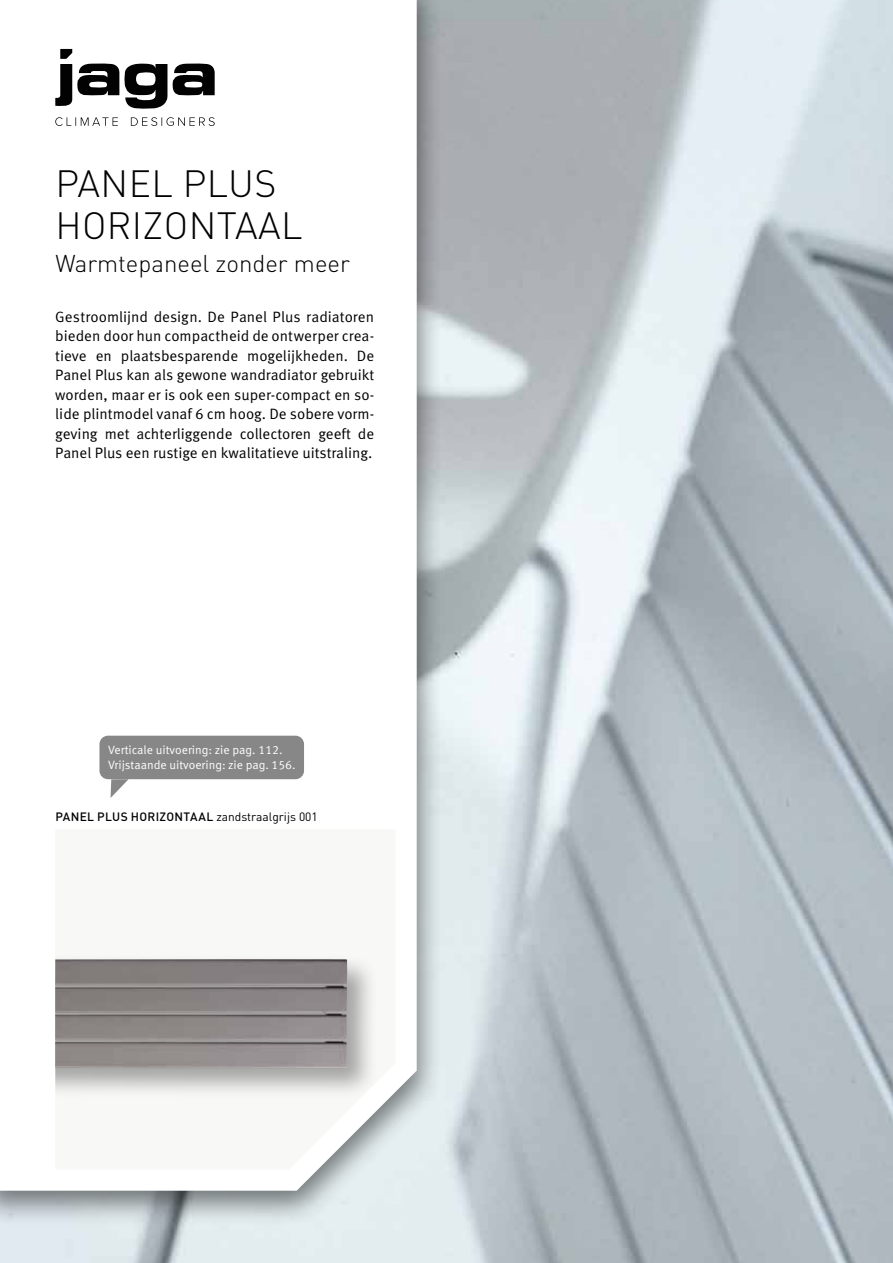
<style>
.page{position:relative;width:893px;height:1263px;background:#fff}
.page>*{position:absolute;margin:0;border:0;box-sizing:border-box;transform-origin:0 0}
.t1{font:300 37.5px/42px "DIN Pro";letter-spacing:.01em;color:#000}
.t2{font:300 24px "DIN Pro";color:#000}
.t3{font:15px/19.5px "Meta Pro";color:#000;text-align:justify}
.t4{font:12px/15px "Meta Pro";color:#fff}
.t5{font:500 12px "DIN Pro";letter-spacing:.025em;color:#000}
.s1{font-weight:400}
</style>
<div class="page">
<img style="left:0;top:0;width:893px;height:1263px">
<div style="left:0;top:0;width:443px;height:1227px;background:#000;opacity:.5"></div>
<svg style="left:0;top:0;width:417px;height:1191px"></svg>
<svg style="left:55px;top:829px;width:340px;height:340px"></svg>
<svg style="left:55px;top:953px;width:323px;height:147px"></svg>
<img style="left:55px;top:959px;width:292px;height:109px">
<div style="left:99px;top:736px;width:205px;height:43px;background:#868786;border-radius:9px"></div>
<svg style="left:111px;top:779px;width:18px;height:19px"></svg>
<svg style="left:55px;top:49px;width:160px;height:77px"></svg>
<h1 class="t1" style="left:55px;top:161px;width:249px">PANEL PLUS<br>HORIZONTAAL</h1>
<h2 class="t2" style="left:55px;top:247px;width:296px">Warmtepaneel zonder meer</h2>
<p class="t3" style="left:55px;top:307px;width:321px">Gestroomlijnd design. De Panel Plus radiatoren bieden door hun compactheid de ontwerper crea&shy;tieve en plaatsbesparende mogelijkheden. De Panel Plus kan als gewone wandradiator gebruikt worden, maar er is ook een super-compact en so&shy;lide plintmodel vanaf 6 cm hoog. De sobere vorm&shy;geving met achterliggende collectoren geeft de Panel Plus een rustige en kwalitatieve uitstraling.</p>
<p class="t4" style="left:108px;top:743px;width:189px">Verticale uitvoering : zie pag. 112.<br>Vrijstaande uitvoering : zie pag. 156.</p>
<p class="t5" style="left:55px;top:809px;width:264px">PANEL PLUS HORIZONTAAL <span class="s1">zandstraalgrijs 001</span></p>
</div>
